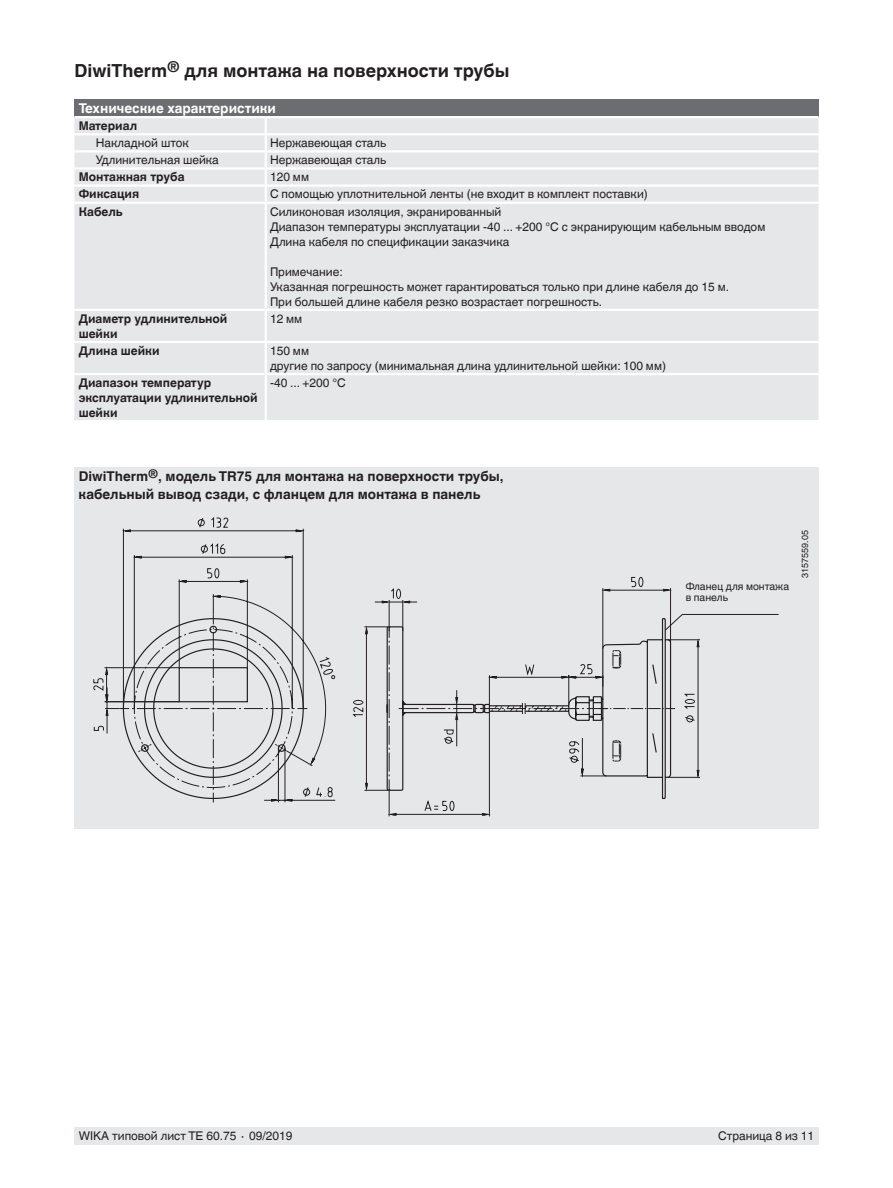
<style>
.page{position:relative;width:893px;height:1188px;background:#fff}
.page>*{position:absolute;margin:0;border:0;box-sizing:border-box;transform-origin:0 0}
.t1{font:700 18px "Helvetica World";color:#231f20}
.t2{font:700 13.5px/18px "Helvetica World";color:#231f20}
.t3{font:700 13.5px "Helvetica World";color:#fff}
.t4{font:12px/15px "Helvetica World";color:#231f20}
.t5{font:700 12px/15px "Helvetica World";color:#231f20}
.t6{font:10.5px/10.5px "Helvetica World";color:#231f20}
.t7{font:9px "Helvetica World";color:#231f20}
</style>
<div class="page">
<div style="left:74px;top:1128px;width:745px;height:17px;background:#e6e7e9"></div>
<div style="left:74px;top:467px;width:745px;height:362px;background:#e6e7e9"></div>
<svg style="left:122px;top:517px;width:657px;height:300px"></svg>
<svg style="left:388px;top:813px;width:9px;height:3px"></svg>
<svg style="left:482px;top:813px;width:9px;height:3px"></svg>
<svg style="left:93px;top:615px;width:214px;height:188px"></svg>
<svg style="left:122px;top:617px;width:550px;height:183px"></svg>
<svg style="left:424px;top:800px;width:30px;height:11px"></svg>
<div style="left:74px;top:99px;width:745px;height:18px;background:#6c6d70"></div>
<div style="left:74px;top:118px;width:745px;height:302px;background:#e6e7e9"></div>
<hr style="left:74px;top:116px;width:192px;height:2px;background:#fff">
<hr style="left:266px;top:116px;width:553px;height:2px;background:#fff">
<hr style="left:74px;top:133px;width:192px;height:2px;background:#fff">
<hr style="left:266px;top:133px;width:553px;height:2px;background:#fff">
<hr style="left:74px;top:373px;width:192px;height:2px;background:#fff">
<hr style="left:266px;top:373px;width:553px;height:2px;background:#fff">
<hr style="left:74px;top:202px;width:192px;height:2px;background:#fff">
<hr style="left:266px;top:202px;width:553px;height:2px;background:#fff">
<hr style="left:265px;top:204px;width:2px;height:105px;background:#fff">
<hr style="left:74px;top:309px;width:192px;height:2px;background:#fff">
<hr style="left:266px;top:309px;width:553px;height:2px;background:#fff">
<hr style="left:265px;top:311px;width:2px;height:30px;background:#fff">
<hr style="left:74px;top:341px;width:192px;height:2px;background:#fff">
<hr style="left:266px;top:341px;width:553px;height:2px;background:#fff">
<hr style="left:265px;top:343px;width:2px;height:30px;background:#fff">
<hr style="left:265px;top:375px;width:2px;height:45px;background:#fff">
<hr style="left:74px;top:150px;width:192px;height:3px;background:#fff">
<hr style="left:266px;top:150px;width:553px;height:3px;background:#fff">
<hr style="left:74px;top:167px;width:192px;height:3px;background:#fff">
<hr style="left:266px;top:167px;width:553px;height:3px;background:#fff">
<hr style="left:74px;top:184px;width:192px;height:3px;background:#fff">
<hr style="left:266px;top:184px;width:553px;height:3px;background:#fff">
<svg style="left:265px;top:118px;width:2px;height:84px"></svg>
<h1 class="t1" style="left:74px;top:60px;width:437px">DiwiTherm<sup>®</sup> для монтажа на поверхности трубы</h1>
<p class="t3" style="left:79px;top:100px;width:199px">Технические характеристики</p>
<p class="t5" style="left:79px;top:118px;width:60px">Материал</p>
<p class="t4" style="left:96px;top:135px;width:95px">Накладной шток</p>
<p class="t4" style="left:270px;top:135px;width:118px">Нержавеющая сталь</p>
<p class="t4" style="left:96px;top:153px;width:125px">Удлинительная шейка</p>
<p class="t4" style="left:270px;top:153px;width:118px">Нержавеющая сталь</p>
<p class="t5" style="left:79px;top:170px;width:107px">Монтажная труба</p>
<p class="t4" style="left:270px;top:170px;width:40px">120 мм</p>
<p class="t5" style="left:79px;top:187px;width:62px">Фиксация</p>
<p class="t4" style="left:270px;top:187px;width:379px">С помощью уплотнительной ленты (не входит в комплект поставки)</p>
<p class="t5" style="left:79px;top:204px;width:46px">Кабель</p>
<p class="t4" style="left:270px;top:204px;width:497px">Силиконовая изоляция, экранированный<br>Диапазон температуры эксплуатации -40 ... +200 °C с экранирующим кабельным вводом<br>Длина кабеля по спецификации заказчика</p>
<p class="t4" style="left:270px;top:264px;width:461px">Примечание:<br>Указанная погрешность может гарантироваться только при длине кабеля до 15 м.<br>При большей длине кабеля резко возрастает погрешность.</p>
<p class="t5" style="left:79px;top:311px;width:150px">Диаметр удлинительной шейки</p>
<p class="t4" style="left:270px;top:311px;width:34px">12 мм</p>
<p class="t5" style="left:79px;top:343px;width:82px">Длина шейки</p>
<p class="t4" style="left:270px;top:343px;width:397px">150 мм<br>другие по запросу (минимальная длина удлинительной шейки: 100 мм)</p>
<p class="t5" style="left:79px;top:375px;width:181px">Диапазон температур эксплуатации удлинительной шейки</p>
<p class="t4" style="left:270px;top:375px;width:77px">-40 ... +200 °C</p>
<p class="t2" style="left:79px;top:467px;width:426px">DiwiTherm<sup>®</sup>, модель TR75 для монтажа на поверхности трубы, кабельный вывод сзади, с фланцем для монтажа в панель</p>
<p class="t6" style="left:686px;top:582px;width:105px">Фланец для монтажа в панель</p>
<p class="t7" style="left:800px;top:578px;width:49px;rotate:-90deg">3157559.05</p>
<p class="t4" style="left:79px;top:1129px;width:215px">WIKA типовой лист TE 60.75 ∙ 09/2019</p>
<p class="t4" style="left:718px;top:1129px;width:98px">Страница 8 из 11</p>
</div>
